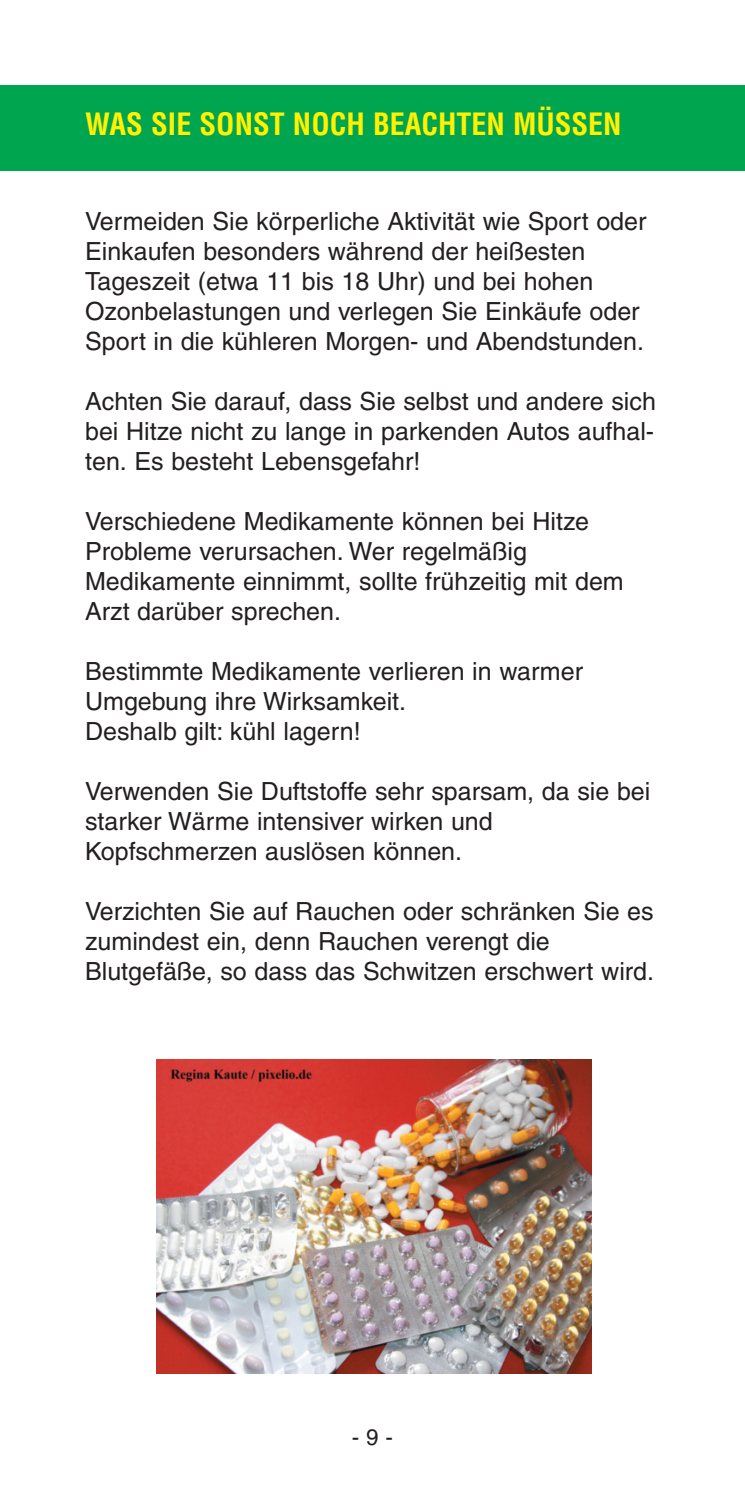
<style>
.page{position:relative;width:745px;height:1489px;background:#fff}
.page>*{position:absolute;margin:0;border:0;box-sizing:border-box;transform-origin:0 0}
.t1{font:700 condensed 30px "Helvetica";color:#fff101}
.t2{font:25px/30px "Helvetica";color:#231f20}
.t3{font:22.5px "Helvetica";color:#231f20}
</style>
<div class="page">
<div style="left:0;top:85px;width:744px;height:85px;background:#00a54f"></div>
<img style="left:156px;top:1059px;width:435px;height:314px">
<p class="t1" style="left:85px;top:107px;width:537px">WAS SIE SONST NOCH BEACHTEN MÜSSEN</p>
<p class="t2" style="left:85px;top:208px;width:562px">Vermeiden Sie körperliche Aktivität wie Sport oder Einkaufen besonders während der heißesten Tageszeit (etwa 11 bis 18 Uhr) und bei hohen Ozonbelastungen und verlegen Sie Einkäufe oder Sport in die kühleren Morgen- und Abendstunden.</p>
<p class="t2" style="left:85px;top:388px;width:572px;text-align:justify">Achten Sie darauf, dass Sie selbst und andere sich bei Hitze nicht zu lange in parkenden Autos aufhal&shy;ten. Es besteht Lebensgefahr!</p>
<p class="t2" style="left:85px;top:508px;width:539px">Verschiedene Medikamente können bei Hitze Probleme verursachen. Wer regelmäßig Medikamente einnimmt, sollte frühzeitig mit dem Arzt darüber sprechen.</p>
<p class="t2" style="left:85px;top:658px;width:499px">Bestimmte Medikamente verlieren in warmer<br>Umgebung ihre Wirksamkeit.<br>Deshalb gilt: kühl lagern!</p>
<p class="t2" style="left:85px;top:778px;width:566px">Verwenden Sie Duftstoffe sehr sparsam, da sie bei starker Wärme intensiver wirken und<br>Kopfschmerzen auslösen können.</p>
<p class="t2" style="left:85px;top:898px;width:570px">Verzichten Sie auf Rauchen oder schränken Sie es zumindest ein, denn Rauchen verengt die<br>Blutgefäße, so dass das Schwitzen erschwert wird.</p>
<p class="t3" style="left:351px;top:1428px;width:43px">-9-</p>
</div>
